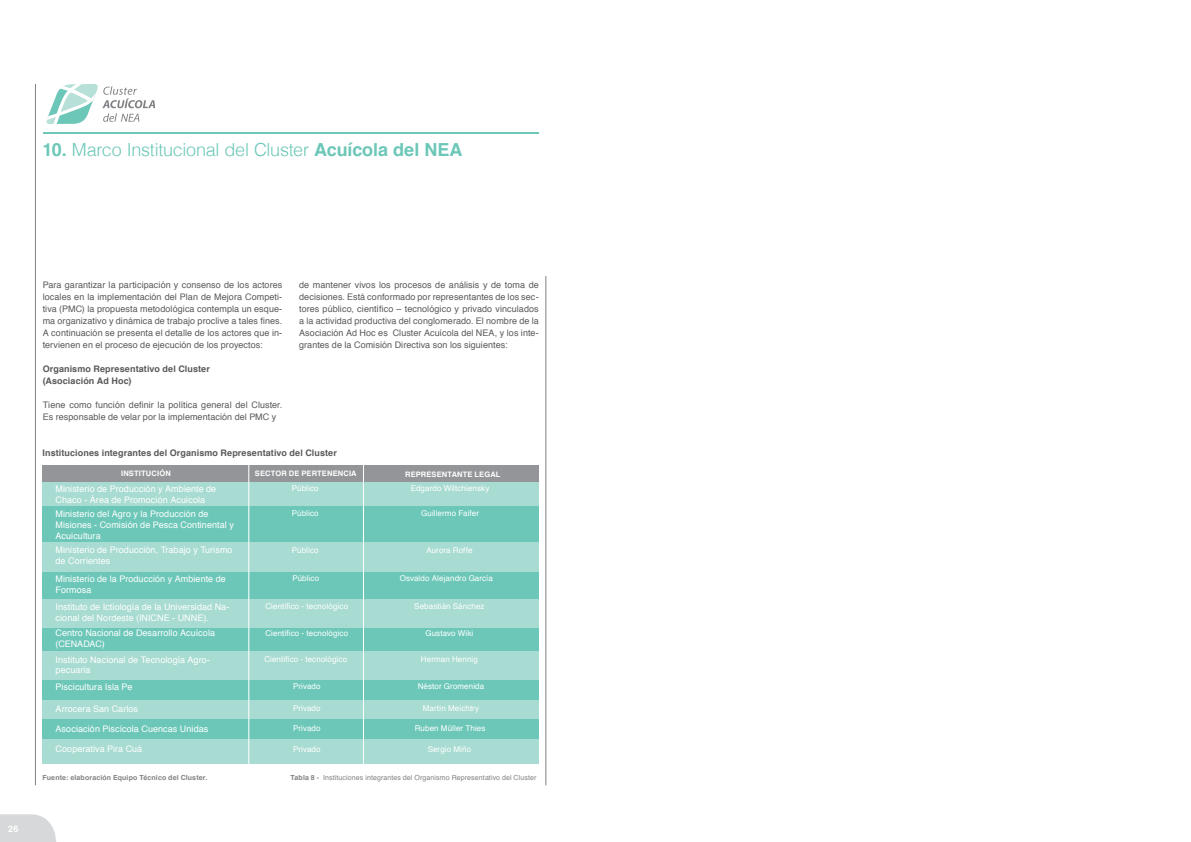
<style>
.page{position:relative;width:1191px;height:842px;background:#fff}
.page>*{position:absolute;margin:0;border:0;box-sizing:border-box;transform-origin:0 0}
.t1{font:300 18px "Helvetica";letter-spacing:-.015em;color:#6cc7b8}
.t2{font:9px/12px "Helvetica";letter-spacing:.01em;color:#58595b;text-align:justify}
.t3{font:9px/10.8px "Helvetica";letter-spacing:.01em;color:#fff}
.t4{font:700 9px/12px "Helvetica";letter-spacing:.01em;color:#58595b}
.t5{font:700 9px "Helvetica";color:#fff}
.t6{font:8px "Helvetica";letter-spacing:.015em;color:#fff}
.t7{font:700 7.5px "Helvetica";letter-spacing:.025em;color:#fff}
.t8{font:7px "Helvetica";letter-spacing:.015em;color:#808285}
.t9{font:700 7px "Helvetica";letter-spacing:.02em;color:#808285}
.s1{font-weight:700}
</style>
<div class="page">
<svg style="left:0;top:814px;width:56px;height:28px;background:#dadbdc"></svg>
<hr style="left:35px;top:84px;width:1px;height:701px;background:#808285">
<hr style="left:545px;top:276px;width:1px;height:509px;background:#808285">
<hr style="left:43px;top:132px;width:496px;height:2px;background:#6cc7b8">
<svg style="left:46px;top:84px;width:109px;height:40px"></svg>
<div style="left:43px;top:628px;width:496px;height:23px;background:#6cc7b8"></div>
<div style="left:43px;top:598px;width:496px;height:30px;background:#a8dbd1"></div>
<div style="left:43px;top:503px;width:496px;height:47px;background:#6cc7b8"></div>
<div style="left:43px;top:565px;width:496px;height:34px;background:#6cc7b8"></div>
<div style="left:43px;top:542px;width:496px;height:29px;background:#a8dbd1"></div>
<div style="left:43px;top:651px;width:496px;height:29px;background:#a8dbd1"></div>
<div style="left:43px;top:680px;width:496px;height:21px;background:#6cc7b8"></div>
<div style="left:43px;top:701px;width:496px;height:25px;background:#a8dbd1"></div>
<div style="left:43px;top:719px;width:496px;height:21px;background:#6cc7b8"></div>
<div style="left:43px;top:740px;width:496px;height:24px;background:#a8dbd1"></div>
<div style="left:43px;top:482px;width:496px;height:23px;background:#a8dbd1"></div>
<div style="left:43px;top:465px;width:496px;height:17px;background:#939598"></div>
<hr style="left:248px;top:465px;width:1px;height:301px;background:#fff">
<hr style="left:363px;top:462px;width:1px;height:302px;background:#fff">
<h1 class="t1" style="left:43px;top:135px;width:421px"><span class="s1">10.</span> Marco Institucional del Cluster <span class="s1">Acuícola del NEA</span></h1>
<p class="t5" style="left:8px;top:822px;width:12px">26</p>
<p class="t2" style="left:43px;top:279px;width:241px">Para garantizar la participación y consenso de los actores locales en la implementación del Plan de Mejora Competi&shy;tiva (PMC) la propuesta metodológica contempla un esque&shy;ma organizativo y dinámica de trabajo proclive a tales fines.<br>A continuación se presenta el detalle de los actores que in&shy;tervienen en el proceso de ejecución de los proyectos:</p>
<p class="t4" style="left:43px;top:363px;width:169px">Organismo Representativo del Cluster (Asociación Ad Hoc)</p>
<p class="t2" style="left:43px;top:399px;width:241px">Tiene como función definir la política general del Cluster.<br>Es responsable de velar por la implementación del PMC y</p>
<p class="t2" style="left:299px;top:279px;width:241px">de mantener vivos los procesos de análisis y de toma de decisiones. Está conformado por representantes de los sec&shy;tores público, científico – tecnológico y privado vinculados a la actividad productiva del conglomerado. El nombre de la Asociación Ad Hoc es Cluster Acuícola del NEA, y los inte&shy;grantes de la Comisión Directiva son los siguientes:</p>
<p class="t4" style="left:43px;top:447px;width:296px">Instituciones integrantes del Organismo Representativo del Cluster</p>
<p class="t7" style="left:121px;top:468px;width:51px">INSTITUCIÓN</p>
<p class="t3" style="left:56px;top:509px;width:180px">Ministerio del Agro y la Producción de<br>Misiones - Comisión de Pesca Continental y<br>Acuicultura</p>
<p class="t7" style="left:255px;top:468px;width:12px">Sector</p>
<p class="t7" style="left:289px;top:468px;width:19px">de pertenencia</p>
<p class="t6" style="left:292px;top:482px;width:28px">Público</p>
<p class="t7" style="left:405px;top:468px;width:12px">Representante</p>
<p class="t7" style="left:474px;top:468px;width:11px">Legal</p>
<p class="t3" style="left:56px;top:484px;width:162px">Ministerio de Producción y Ambiente de</p>
<p class="t6" style="left:411px;top:482px;width:80px">Edgardo Wiltchiensky</p>
<p class="t3" style="left:56px;top:494px;width:151px">Chaco - Área de Promoción Acuícola</p>
<p class="t6" style="left:421px;top:507px;width:59px">Guillermo Faifer</p>
<p class="t6" style="left:426px;top:543px;width:48px">Aurora Roffe</p>
<p class="t6" style="left:400px;top:572px;width:95px">Osvaldo Alejandro García</p>
<p class="t6" style="left:414px;top:600px;width:72px">Sebastián Sánchez</p>
<p class="t6" style="left:425px;top:627px;width:49px">Gustavo Wiki</p>
<p class="t6" style="left:421px;top:653px;width:59px">Herman Hennig</p>
<p class="t6" style="left:418px;top:680px;width:68px">Néstor Gromenida</p>
<p class="t6" style="left:423px;top:702px;width:58px">Martín Meichtry</p>
<p class="t6" style="left:415px;top:722px;width:72px">Ruben Müller Thies</p>
<p class="t6" style="left:428px;top:742px;width:45px">Sergio Miño</p>
<p class="t6" style="left:292px;top:507px;width:28px">Público</p>
<p class="t6" style="left:292px;top:543px;width:28px">Público</p>
<p class="t6" style="left:292px;top:572px;width:28px">Público</p>
<p class="t6" style="left:265px;top:600px;width:84px">Científico - tecnológico</p>
<p class="t6" style="left:265px;top:627px;width:84px">Científico - tecnológico</p>
<p class="t6" style="left:264px;top:653px;width:84px">Científico - tecnológico</p>
<p class="t6" style="left:293px;top:680px;width:29px">Privado</p>
<p class="t6" style="left:293px;top:702px;width:29px">Privado</p>
<p class="t6" style="left:293px;top:722px;width:29px">Privado</p>
<p class="t6" style="left:293px;top:742px;width:29px">Privado</p>
<p class="t3" style="left:56px;top:545px;width:178px">Ministerio de Producción, Trabajo y Turismo de Corrientes</p>
<p class="t3" style="left:56px;top:574px;width:172px">Ministerio de la Producción y Ambiente de<br>Formosa</p>
<p class="t3" style="left:56px;top:602px;width:175px">Instituto de Ictiología de la U niversidad Na&shy;cional del Nordeste (INICNE - U NNE).</p>
<p class="t3" style="left:56px;top:628px;width:161px">Centro Nacional de Desarrollo Acuícola (CENADAC)</p>
<p class="t3" style="left:56px;top:654px;width:156px">Instituto Nacional de Tecnología Agro&shy;pecuaria</p>
<p class="t3" style="left:56px;top:682px;width:78px">Piscicultura Isla Pe</p>
<p class="t3" style="left:56px;top:704px;width:84px">Arrocera San Carlos</p>
<p class="t3" style="left:56px;top:724px;width:154px">Asociación Piscícola Cuencas Unidas</p>
<p class="t3" style="left:56px;top:744px;width:88px">Cooperativa Pira Cuá</p>
<p class="t9" style="left:43px;top:772px;width:166px">Fuente: elaboración Equipo Técnico del Cluster.</p>
<p class="t8" style="left:291px;top:772px;width:247px"><span class="s1">Tabla 8 -</span> Instituciones integrantes del Organismo Representativo del Cluster</p>
</div>
